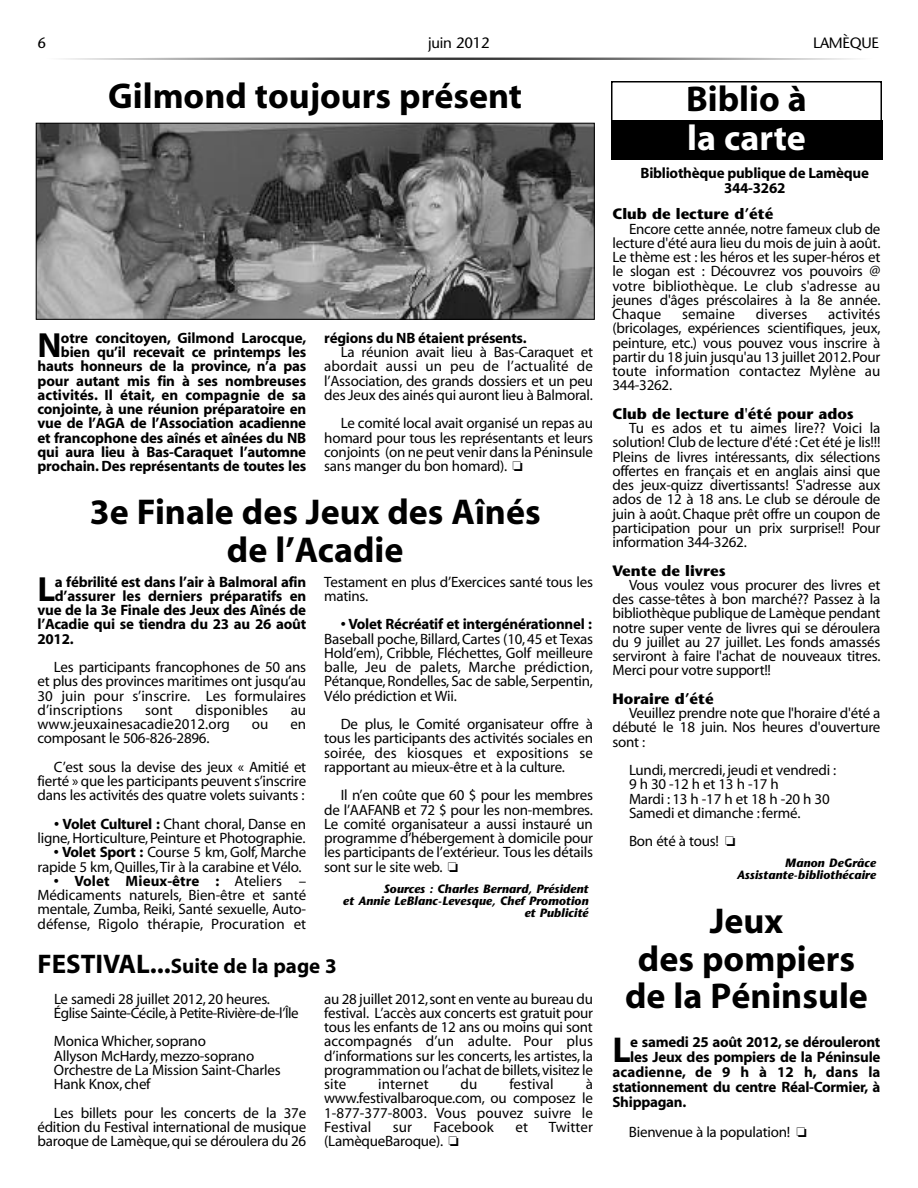
<style>
.page{position:relative;width:918px;height:1188px;background:#fff}
.page>*{position:absolute;margin:0;border:0;box-sizing:border-box;transform-origin:0 0}
.t1{font:700 36.15px "Myriad";color:#000}
.t2{font:700 36px/37.5px "Myriad";color:#000;text-align:center}
.t3{font:700 36px "Myriad";color:#fff}
.t4{font:700 35.1px "Myriad";color:#000}
.t5{font:700 21px "Myriad";color:#000}
.t6{font:15px/14.2px "Myriad";letter-spacing:-.015em;color:#000;text-align:justify}
.t7{font:700 15px/14.2px "Myriad";letter-spacing:-.015em;color:#000;text-align:right}
.t8{font:15px "Myriad";letter-spacing:.005em;color:#000}
.t9{font:700 15px "Stone Sans";color:#000}
.t10{font:700 15px "Myriad";letter-spacing:.005em;color:#000}
.t11{font:15px "Stone Sans";letter-spacing:-.015em;color:#000}
.t12{font:italic 700 12px/12px "Stone Sans";color:#000;text-align:right}
.s1{font-weight:700}
.s2{font-size:27px}
</style>
<div class="page">
<svg style="left:63px;top:58px;width:793px;height:1px"></svg>
<img style="left:38px;top:125px;width:555px;height:193px">
<div style="left:36px;top:123px;width:559px;height:197px;border:1px solid #000"></div>
<div style="left:611px;top:121px;width:271px;height:39px;background:#000"></div>
<div style="left:611px;top:81px;width:271px;height:41px;border:2px solid #000"></div>
<p class="t11" style="left:38px;top:37px;width:10px">6</p>
<p class="t11" style="left:428px;top:37px;width:63px">juin 2012</p>
<p class="t11" style="left:813px;top:37px;width:67px">LAMÈQUE</p>
<h2 class="t2" style="left:108px;top:80px;width:415px">Gilmond toujours présent</h2>
<p class="t7" style="left:38px;top:332px;width:270px">otre concitoyen, Gilmond Larocque, bien qu’il recevait ce printemps les hauts honneurs de la province, n’a pas pour autant mis fin à ses nombreuses activités. Il était, en compagnie de sa conjointe, à une réunion préparatoire en vue de l’AGA de l’Association acadienne et francophone des aînés et aînées du NB qui aura lieu à Bas-Caraquet l’automne prochain. Des représentants de toutes les</p>
<p class="t7" style="left:324px;top:332px;width:204px">régions du NB étaient présents.</p>
<h3 class="t4" style="left:38px;top:332px;width:26px">N</h3>
<p class="t6" style="left:324px;top:346px;width:270px;text-indent:17px">La réunion avait lieu à Bas-Caraquet et abordait aussi un peu de l’actualité de l’Association, des grands dossiers et un peu des Jeux des ainés qui auront lieu à Balmoral.</p>
<p class="t6" style="left:324px;top:418px;width:270px;text-indent:17px">Le comité local avait organisé un repas au homard pour tous les représentants et leurs conjoints (on ne peut venir dans la Péninsule sans manger du bon homard). □</p>
<h2 class="t2" style="left:90px;top:497px;width:452px">3e Finale des Jeux des Aînés de l’Acadie</h2>
<h3 class="t4" style="left:38px;top:576px;width:19px">L</h3>
<p class="t7" style="left:55px;top:576px;width:253px">a fébrilité est dans l’air à Balmoral afin</p>
<p class="t7" style="left:55px;top:590px;width:253px">d’assurer les derniers préparatifs en</p>
<p class="t7" style="left:37px;top:604px;width:270px">vue de la 3e Finale des Jeux des Aînés de</p>
<p class="t7" style="left:37px;top:619px;width:270px">l’Acadie qui se tiendra du 23 au 26 août</p>
<p class="t7" style="left:37px;top:633px;width:38px">2012.</p>
<p class="t6" style="left:37px;top:661px;width:270px;text-indent:17px">Les participants francophones de 50 ans et plus des provinces maritimes ont jusqu’au 30 juin pour s’inscrire. Les formulaires d’inscriptions</p>
<p class="t6" style="left:145px;top:704px;width:29px">sont</p>
<p class="t8" style="left:195px;top:704px;width:74px">disponibles</p>
<p class="t6" style="left:291px;top:704px;width:17px">au</p>
<p class="t8" style="left:37px;top:718px;width:194px">www.jeuxainesacadie2012.org</p>
<p class="t6" style="left:252px;top:718px;width:18px">ou</p>
<p class="t6" style="left:290px;top:718px;width:17px">en</p>
<p class="t6" style="left:54px;top:725px;width:254px;line-height:28.5px;text-indent:-17px">composant le 506-826-2896.<br>C’est sous la devise des jeux « Amitié et</p>
<p class="t6" style="left:37px;top:775px;width:270px">fierté » que les participants peuvent s’inscrire dans les activités des quatre volets suivants :</p>
<p class="t6" style="left:37px;top:818px;width:270px;text-align:right"><span class="s1">• Volet Culturel :</span> Chant choral, Danse en ligne,Horticulture, Peinture et Photographie.</p>
<p class="t6" style="left:37px;top:847px;width:270px;text-indent:17px"><span class="s1">• Volet Sport :</span> Course 5 km, Golf, Marche rapide 5 km,Quilles,Tir à la carabine et Vélo.</p>
<p class="t6" style="left:37px;top:875px;width:270px;text-indent:17px"><span class="s1">• Volet Mieux-être :</span> Ateliers – Médicaments naturels, Bien-être et santé mentale, Zumba, Reiki, Santé sexuelle, Auto&shy;défense, Rigolo thérapie, Procuration et</p>
<p class="t6" style="left:324px;top:576px;width:270px">Testament en plus d’Exercices santé tous les matins.</p>
<p class="t7" style="left:341px;top:619px;width:253px">• Volet Récréatif et intergénérationnel :</p>
<p class="t6" style="left:324px;top:633px;width:270px">Baseball poche,Billard,Cartes (10,45 et Texas Hold’em), Cribble, Fléchettes, Golf meilleure balle, Jeu de palets, Marche prédiction, Pétanque, Rondelles, Sac de sable, Serpentin, Vélo prédiction et Wii.</p>
<p class="t6" style="left:324px;top:718px;width:270px;text-indent:17px">De plus, le Comité organisateur offre à tous les participants des activités sociales en soirée, des kiosques et expositions se rapportant au mieux-être et à la culture.</p>
<p class="t6" style="left:324px;top:790px;width:270px;text-indent:17px">Il n’en coûte que 60 $ pour les membres de l’AAFANB et 72 $ pour les non-membres.<br>Le comité organisateur a aussi instauré un programme d’hébergement à domicile pour les participants de l’extérieur. Tous les détails sont sur le site web. □</p>
<p class="t12" style="left:343px;top:884px;width:247px">Sources : Charles Bernard, Président<br>et Annie LeBlanc-Levesque, Chef Promotion et Publicité</p>
<h3 class="t5" style="left:38px;top:958px;width:301px"><span class="s2">FESTIVAL...</span>Suite de la page 3</h3>
<p class="t6" style="left:54px;top:993px;width:246px">Le samedi 28 juillet 2012, 20 heures.<br>Église Sainte-Cécile,à Petite-Rivière-de-l’Île</p>
<p class="t6" style="left:54px;top:1036px;width:228px;text-align:left">Monica Whicher,soprano<br>Allyson McHardy,mezzo-soprano<br>Orchestre de La Mission Saint-Charles<br>Hank Knox, chef</p>
<p class="t6" style="left:37px;top:1107px;width:270px;text-indent:17px">Les billets pour les concerts de la 37e édition du Festival international de musique baroque de Lamèque,qui se déroulera du 26</p>
<p class="t6" style="left:324px;top:993px;width:270px">au 28 juillet 2012,sont en vente au bureau du festival. L’accès aux concerts est gratuit pour tous les enfants de 12 ans ou moins qui sont accompagnés d’un adulte. Pour plus d’informations sur les concerts, les artistes, la programmation ou l’achat de billets,visitez le site</p>
<p class="t8" style="left:378px;top:1078px;width:52px">internet</p>
<p class="t6" style="left:461px;top:1078px;width:18px">du</p>
<p class="t8" style="left:509px;top:1078px;width:46px">festival</p>
<p class="t6" style="left:324px;top:1078px;width:270px;text-indent:262px">à www.festivalbaroque.com, ou composez le 1-877-377-8003. Vous pouvez suivre le Festival</p>
<p class="t6" style="left:393px;top:1121px;width:21px">sur</p>
<p class="t8" style="left:433px;top:1121px;width:62px">Facebook</p>
<p class="t6" style="left:515px;top:1121px;width:14px">et</p>
<p class="t8" style="left:549px;top:1121px;width:46px">Twitter</p>
<p class="t6" style="left:324px;top:1135px;width:136px">(LamèqueBaroque). □</p>
<h2 class="t2" style="left:686px;top:83px;width:122px">Biblio à</h2>
<h2 class="t3" style="left:687px;top:125px;width:120px">la carte</h2>
<p class="t7" style="left:641px;top:166px;width:230px;line-height:15px;text-align:center">Bibliothèque publique de Lamèque<br>344-3262</p>
<p class="t9" style="left:612px;top:208px;width:162px">Club de lecture d’été</p>
<p class="t6" style="left:613px;top:223px;width:270px;text-indent:16px">Encore cette année, notre fameux club de lecture d'été aura lieu du mois de juin à août.<br>Le thème est : les héros et les super-héros et le slogan est : Découvrez vos pouvoirs @ votre bibliothèque. Le club s'adresse au jeunes d'âges préscolaires à la 8e année.<br>Chaque</p>
<p class="t8" style="left:682px;top:308px;width:55px">semaine</p>
<p class="t8" style="left:756px;top:308px;width:53px">diverses</p>
<p class="t6" style="left:613px;top:308px;width:270px;text-indent:216px">activités (bricolages, expériences scientifiques, jeux, peinture, etc.) vous pouvez vous inscrire à partir du 18 juin jusqu'au 13 juillet 2012.Pour toute information contactez Mylène au 344-3262.</p>
<p class="t9" style="left:613px;top:408px;width:243px">Club de lecture d'été pour ados</p>
<p class="t6" style="left:613px;top:422px;width:270px;text-indent:17px">Tu es ados et tu aimes lire?? Voici la solution! Club de lecture d'été :Cet été je lis!!!<br>Pleins de livres intéressants, dix sélections offertes en français et en anglais ainsi que des jeux-quizz divertissants! S'adresse aux ados de 12 à 18 ans. Le club se déroule de juin à août. Chaque prêt offre un coupon de participation pour un prix surprise!! Pour information 344-3262.</p>
<p class="t9" style="left:613px;top:564px;width:115px">Vente de livres</p>
<p class="t6" style="left:613px;top:579px;width:270px;text-indent:16px">Vous voulez vous procurer des livres et des casse-têtes à bon marché?? Passez à la bibliothèque publique de Lamèque pendant notre super vente de livres qui se déroulera du 9 juillet au 27 juillet. Les fonds amassés serviront à faire l'achat de nouveaux titres.<br>Merci pour votre support!!</p>
<p class="t9" style="left:613px;top:693px;width:103px">Horaire d’été</p>
<p class="t6" style="left:613px;top:707px;width:270px;text-indent:17px">Veuillez prendre note que l'horaire d'été a débuté le 18 juin. Nos heures d'ouverture sont :</p>
<p class="t6" style="left:629px;top:764px;width:209px;text-align:left">Lundi,mercredi, jeudi et vendredi :<br>9h30-12het13h-17h<br>Mardi : 13 h -17 h et 18 h -20 h 30<br>Samedi et dimanche :fermé.</p>
<p class="t6" style="left:629px;top:835px;width:108px">Bon été à tous! □</p>
<p class="t12" style="left:737px;top:858px;width:141px">Manon DeGrâce<br>Assistante-bibliothécaire</p>
<h2 class="t2" style="left:625px;top:905px;width:244px">Jeux<br>des pompiers de la Péninsule</h2>
<h1 class="t1" style="left:612px;top:1036px;width:20px">L</h1>
<p class="t7" style="left:630px;top:1036px;width:252px">e samedi 25 août 2012, se dérouleront</p>
<p class="t7" style="left:630px;top:1051px;width:252px">les Jeux des pompiers de la Péninsule</p>
<p class="t10" style="left:612px;top:1066px;width:270px">acadienne, de 9 h à 12 h, dans la</p>
<p class="t7" style="left:612px;top:1081px;width:270px">stationnement du centre Réal-Cormier, à</p>
<p class="t7" style="left:612px;top:1096px;width:75px">Shippagan.</p>
<p class="t6" style="left:629px;top:1126px;width:179px">Bienvenue à la population! □</p>
</div>
